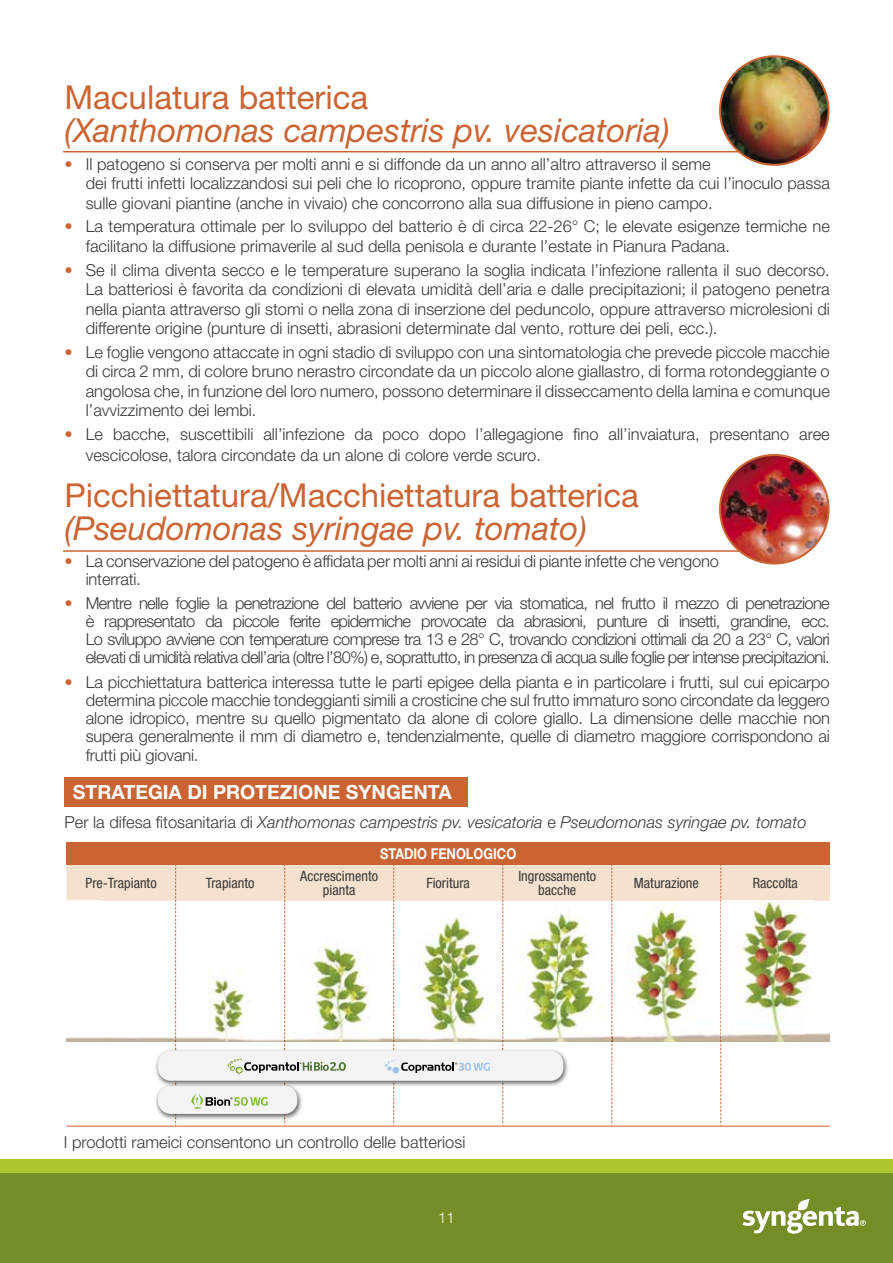
<style>
.page{position:relative;width:893px;height:1263px;background:#fff}
.page>*{position:absolute;margin:0;border:0;box-sizing:border-box;transform-origin:0 0}
.t1{font:italic 33px "Helvetica Neue LT Std";color:#cb6433}
.t2{font:33px "Helvetica Neue LT Std";color:#cb6433}
.t3{font:700 19.5px "Helvetica Neue LT Std";color:#fff}
.t4{font:300 16.5px/19.5px "Helvetica Neue LT Std";color:#393939}
.t5{font:italic 300 16.5px "Helvetica Neue LT Std";color:#393939}
.t6{font:700 15px "Helvetica Neue LT Std";color:#fff;scale:.85 1}
.t7{font:300 15px "Helvetica Neue LT Std";color:#fff}
.t8{font:condensed 14.25px/13.5px "Helvetica Neue LT Std";color:#393939;text-align:center}
.s1{color:#cb6433}
.s2{font-style:normal}
</style>
<div class="page">
<div style="left:67px;top:842px;width:763px;height:23px;background:#cb6433"></div>
<hr style="left:67px;top:1126px;width:109px;height:1px;background:#cb6433">
<hr style="left:176px;top:1126px;width:109px;height:1px;background:#cb6433">
<hr style="left:285px;top:1126px;width:109px;height:1px;background:#cb6433">
<hr style="left:394px;top:1126px;width:109px;height:1px;background:#cb6433">
<hr style="left:503px;top:1126px;width:109px;height:1px;background:#cb6433">
<hr style="left:612px;top:1126px;width:109px;height:1px;background:#cb6433">
<hr style="left:721px;top:1126px;width:109px;height:1px;background:#cb6433">
<div style="left:0;top:1159px;width:893px;height:15px;background:#aec62e"></div>
<div style="left:0;top:1174px;width:893px;height:89px;background:#758d27"></div>
<svg style="left:742px;top:1199px;width:124px;height:35px"></svg>
<div style="left:64px;top:777px;width:404px;height:30px;background:#cb6433"></div>
<hr style="left:63px;top:151px;width:711px;height:1px;background:#cb6433">
<hr style="left:63px;top:550px;width:711px;height:2px;background:#cb6433">
<img style="left:720px;top:56px;width:108px;height:109px;border-radius:54px">
<div style="left:719px;top:55px;width:111px;height:111px;border:2px solid #cb6433;border-radius:50%"></div>
<img style="left:720px;top:455px;width:108px;height:108px;border-radius:54px">
<div style="left:719px;top:454px;width:111px;height:110px;border:2px solid #cb6433;border-radius:50%"></div>
<svg style="left:67px;top:865px;width:763px;height:261px"></svg>
<h1 class="t2" style="left:64px;top:77px;width:305px">Maculatura batterica</h1>
<h1 class="t1" style="left:64px;top:110px;width:607px">(Xanthomonas campestris pv. vesicatoria)</h1>
<p class="t4" style="left:86px;top:154px;width:746px;text-indent:-21px"><span class="s1">•</span> Il patogeno si conserva per molti anni e si diffonde da un anno all’altro attraverso il seme<br>dei frutti infetti localizzandosi sui peli che lo ricoprono, oppure tramite piante infette da cui l’inoculo passa sulle giovani piantine (anche in vivaio) che concorrono alla sua diffusione in pieno campo.</p>
<p class="t4" style="left:86px;top:216px;width:746px;text-indent:-21px"><span class="s1">•</span> La temperatura ottimale per lo sviluppo del batterio è di circa 22-26° C; le elevate esigenze termiche ne facilitano la diffusione primaverile al sud della penisola e durante l’estate in Pianura Padana.</p>
<p class="t4" style="left:86px;top:260px;width:746px;text-align:justify;text-indent:-21px"><span class="s1">•</span> Se il clima diventa secco e le temperature superano la soglia indicata l’infezione rallenta il suo decorso.<br>La batteriosi è favorita da condizioni di elevata umidità dell’aria e dalle precipitazioni; il patogeno penetra nella pianta attraverso gli stomi o nella zona di inserzione del peduncolo, oppure attraverso microlesioni di differente origine (punture di insetti, abrasioni determinate dal vento, rotture dei peli, ecc.).</p>
<p class="t4" style="left:86px;top:342px;width:746px;text-align:justify;text-indent:-21px"><span class="s1">•</span> Le foglie vengono attaccate in ogni stadio di sviluppo con una sintomatologia che prevede piccole macchie di circa 2 mm, di colore bruno nerastro circondate da un piccolo alone giallastro, di forma rotondeggiante o angolosa che, in funzione del loro numero, possono determinare il disseccamento della lamina e comunque l’avvizzimento dei lembi.</p>
<p class="t4" style="left:86px;top:423px;width:746px;line-height:21px;text-indent:-21px"><span class="s1">•</span> Le bacche, suscettibili all’infezione da poco dopo l’allegagione fino all’invaiatura, presentano aree vescicolose, talora circondate da un alone di colore verde scuro.</p>
<h1 class="t2" style="left:64px;top:476px;width:576px">Picchiettatura/Macchiettatura batterica</h1>
<h1 class="t1" style="left:64px;top:509px;width:524px">(Pseudomonas syringae pv. tomato)</h1>
<p class="t4" style="left:86px;top:552px;width:635px;line-height:18px;text-indent:-21px"><span class="s1">•</span> La conservazione del patogeno è affidata per molti anni ai residui di piante infette che vengono interrati.</p>
<p class="t4" style="left:86px;top:594px;width:746px;line-height:18px;text-align:justify;text-indent:-21px"><span class="s1">•</span> Mentre nelle foglie la penetrazione del batterio avviene per via stomatica, nel frutto il mezzo di penetrazione è rappresentato da piccole ferite epidermiche provocate da abrasioni, punture di insetti, grandine, ecc.<br>Lo sviluppo avviene con temperature comprese tra 13 e 28° C, trovando condizioni ottimali da 20 a 23° C, valori elevati di umidità relativa dell’aria (oltre l’80%) e, soprattutto, in presenza di acqua sulle foglie per intense precipitazioni.</p>
<p class="t4" style="left:86px;top:672px;width:746px;line-height:18px;text-align:justify;text-indent:-21px"><span class="s1">•</span> La picchiettatura batterica interessa tutte le parti epigee della pianta e in particolare i frutti, sul cui epicarpo determina piccole macchie tondeggianti simili a crosticine che sul frutto immaturo sono circondate da leggero alone idropico, mentre su quello pigmentato da alone di colore giallo. La dimensione delle macchie non supera generalmente il mm di diametro e, tendenzialmente, quelle di diametro maggiore corrispondono ai</p>
<p class="t4" style="left:86px;top:745px;width:114px">frutti più giovani.</p>
<p class="t3" style="left:73px;top:780px;width:380px">STRATEGIA DI PROTEZIONE SYNGENTA</p>
<p class="t5" style="left:64px;top:813px;width:744px"><span class="s2">Per la difesa fitosanitaria di</span> Xanthomonas campestris pv. vesicatoria <span class="s2">e</span> Pseudomonas syringae pv. tomato</p>
<p class="t6" style="left:380px;top:844px;width:162px">STADIO FENOLOGICO</p>
<p class="t8" style="left:86px;top:876px;width:73px">Pre-Trapianto</p>
<p class="t8" style="left:206px;top:876px;width:50px">Trapianto</p>
<p class="t8" style="left:300px;top:869px;width:79px">Accrescimento pianta</p>
<p class="t8" style="left:427px;top:876px;width:45px">Fioritura</p>
<p class="t8" style="left:518px;top:869px;width:79px">Ingrossamento bacche</p>
<p class="t8" style="left:634px;top:876px;width:67px">Maturazione</p>
<p class="t8" style="left:753px;top:876px;width:47px">Raccolta</p>
<p class="t4" style="left:64px;top:1132px;width:403px">I prodotti rameici consentono un controllo delle batteriosi</p>
<p class="t7" style="left:438px;top:1209px;width:18px">11</p>
</div>
